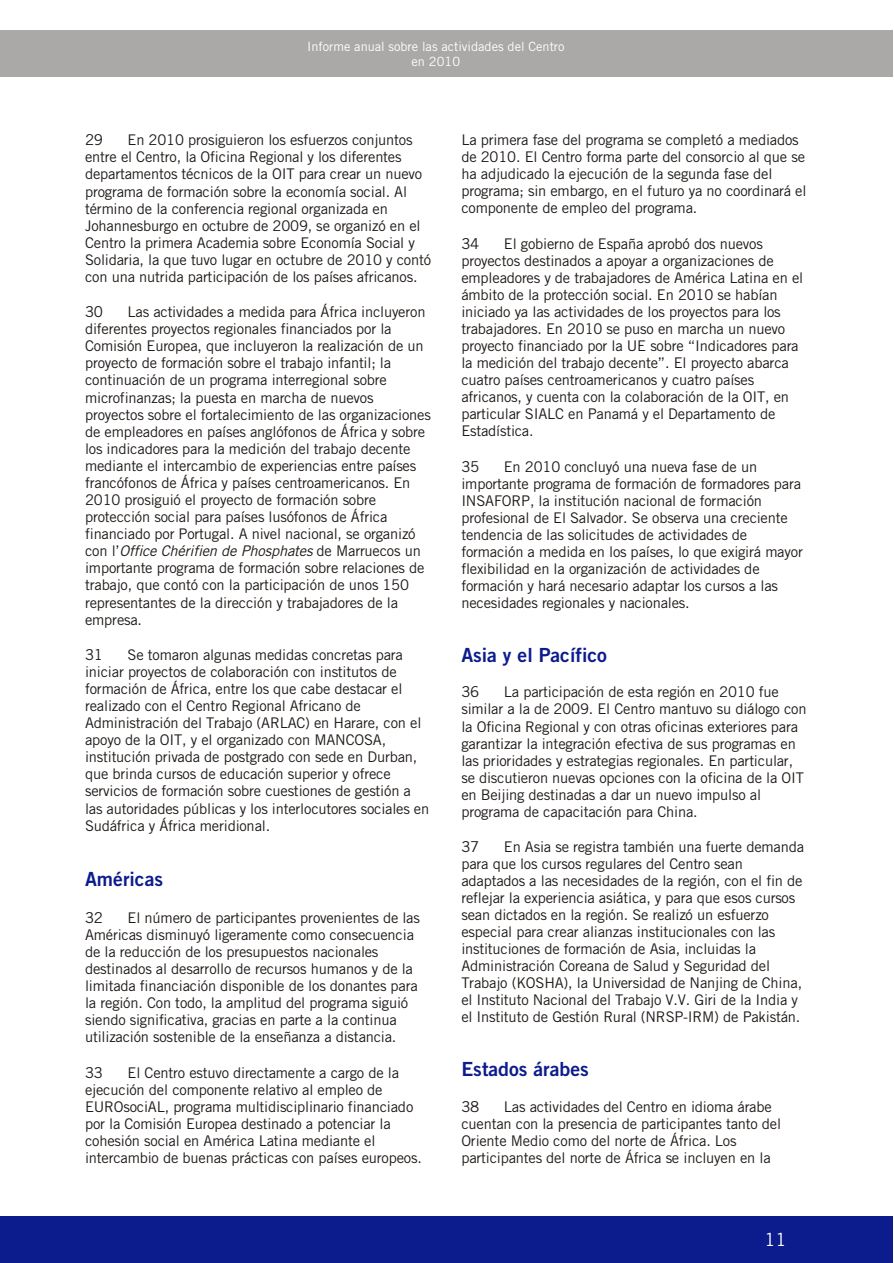
<style>
.page{position:relative;width:894px;height:1263px;background:#fff}
.page>*{position:absolute;margin:0;border:0;box-sizing:border-box;transform-origin:0 0}
.t1{font:19.5px "Trade Gothic Bold Two";color:#0d1c8c}
.t2{font:18px "Trade Gothic";color:#fff}
.t3{font:15px "Trade Gothic";letter-spacing:-.015em;color:#1f1a17}
.t4{font:14.7px/17.1px "Trade Gothic";letter-spacing:-.01em;color:#1f1a17}
.t5{font:12.75px/14.9px "Trade Gothic";color:#fff;text-align:center}
.s1{font-style:italic}
</style>
<div class="page">
<div style="left:0;top:1216px;width:893px;height:47px;background:#0d1c8c"></div>
<div style="left:0;top:30px;width:893px;height:47px;background:#aba8a8"></div>
<p class="t5" style="left:307px;top:40px;width:259px">Informe anual sobre las actividades del Centro en 2010</p>
<p class="t3" style="left:85px;top:134px;width:20px">29</p>
<p class="t4" style="left:85px;top:133px;width:348px;text-indent:43px">En 2010 prosiguieron los esfuerzos conjuntos entre el Centro, la Oficina Regional y los diferentes departamentos técnicos de la OIT para crear un nuevo programa de formación sobre la economía social. Al término de la conferencia regional organizada en Johannesburgo en octubre de 2009, se organizó en el Centro la primera Academia sobre Economía Social y Solidaria, la que tuvo lugar en octubre de 2010 y contó con una nutrida participación de los países africanos.</p>
<p class="t3" style="left:85px;top:305px;width:20px">30</p>
<p class="t4" style="left:85px;top:305px;width:347px;text-indent:43px">Las actividades a medida para África incluyeron diferentes proyectos regionales financiados por la Comisión Europea, que incluyeron la realización de un proyecto de formación sobre el trabajo infantil; la continuación de un programa interregional sobre microfinanzas; la puesta en marcha de nuevos proyectos sobre el fortalecimiento de las organizaciones de empleadores en países anglófonos de África y sobre los indicadores para la medición del trabajo decente mediante el intercambio de experiencias entre países francófonos de África y países centroamericanos. En 2010 prosiguió el proyecto de formación sobre protección social para países lusófonos de África financiado por Portugal. A nivel nacional, se organizó con l’<span class="s1">Office Chérifien de Phosphates</span> de Marruecos un importante programa de formación sobre relaciones de trabajo, que contó con la participación de unos 150 representantes de la dirección y trabajadores de la empresa.</p>
<p class="t3" style="left:85px;top:648px;width:20px">31</p>
<p class="t4" style="left:85px;top:647px;width:346px;text-indent:43px">Se tomaron algunas medidas concretas para iniciar proyectos de colaboración con institutos de formación de África, entre los que cabe destacar el realizado con el Centro Regional Africano de Administración del Trabajo (ARLAC) en Harare, con el apoyo de la OIT, y el organizado con MANCOSA, institución privada de postgrado con sede en Durban, que brinda cursos de educación superior y ofrece servicios de formación sobre cuestiones de gestión a las autoridades públicas y los interlocutores sociales en Sudáfrica y África meridional.</p>
<h1 class="t1" style="left:85px;top:870px;width:80px">Américas</h1>
<p class="t3" style="left:85px;top:911px;width:20px">32</p>
<p class="t4" style="left:85px;top:910px;width:336px;text-indent:43px">El número de participantes provenientes de las Américas disminuyó ligeramente como consecuencia de la reducción de los presupuestos nacionales destinados al desarrollo de recursos humanos y de la limitada financiación disponible de los donantes para la región. Con todo, la amplitud del programa siguió siendo significativa, gracias en parte a la continua utilización sostenible de la enseñanza a distancia.</p>
<p class="t3" style="left:85px;top:1066px;width:20px">33</p>
<p class="t4" style="left:85px;top:1065px;width:338px;text-indent:43px">El Centro estuvo directamente a cargo de la ejecución del componente relativo al empleo de EUROsociAL, programa multidisciplinario financiado por la Comisión Europea destinado a potenciar la cohesión social en América Latina mediante el intercambio de buenas prácticas con países europeos.</p>
<p class="t4" style="left:461px;top:132px;width:347px">La primera fase del programa se completó a mediados de 2010. El Centro forma parte del consorcio al que se ha adjudicado la ejecución de la segunda fase del programa; sin embargo, en el futuro ya no coordinará el componente de empleo del programa.</p>
<p class="t3" style="left:461px;top:237px;width:20px">34</p>
<p class="t4" style="left:461px;top:236px;width:344px;text-indent:43px">El gobierno de España aprobó dos nuevos proyectos destinados a apoyar a organizaciones de empleadores y de trabajadores de América Latina en el ámbito de la protección social. En 2010 se habían iniciado ya las actividades de los proyectos para los trabajadores. En 2010 se puso en marcha un nuevo proyecto financiado por la UE sobre “Indicadores para la medición del trabajo decente”. El proyecto abarca cuatro países centroamericanos y cuatro países africanos, y cuenta con la colaboración de la OIT, en particular SIALC en Panamá y el Departamento de Estadística.</p>
<p class="t3" style="left:461px;top:460px;width:20px">35</p>
<p class="t4" style="left:461px;top:459px;width:343px;text-indent:43px">En 2010 concluyó una nueva fase de un importante programa de formación de formadores para INSAFORP, la institución nacional de formación profesional de El Salvador. Se observa una creciente tendencia de las solicitudes de actividades de formación a medida en los países, lo que exigirá mayor flexibilidad en la organización de actividades de formación y hará necesario adaptar los cursos a las necesidades regionales y nacionales.</p>
<h1 class="t1" style="left:461px;top:646px;width:147px">Asia y el Pacífico</h1>
<p class="t3" style="left:461px;top:686px;width:20px">36</p>
<p class="t4" style="left:461px;top:685px;width:347px;text-indent:43px">La participación de esta región en 2010 fue similar a la de 2009. El Centro mantuvo su diálogo con la Oficina Regional y con otras oficinas exteriores para garantizar la integración efectiva de sus programas en las prioridades y estrategias regionales. En particular, se discutieron nuevas opciones con la oficina de la OIT en Beijing destinadas a dar un nuevo impulso al programa de capacitación para China.</p>
<p class="t3" style="left:461px;top:840px;width:20px">37</p>
<p class="t4" style="left:461px;top:839px;width:344px;text-indent:43px">En Asia se registra también una fuerte demanda para que los cursos regulares del Centro sean adaptados a las necesidades de la región, con el fin de reflejar la experiencia asiática, y para que esos cursos sean dictados en la región. Se realizó un esfuerzo especial para crear alianzas institucionales con las instituciones de formación de Asia, incluidas la Administración Coreana de Salud y Seguridad del Trabajo (KOSHA), la Universidad de Nanjing de China, el Instituto Nacional del Trabajo V.V. Giri de la India y el Instituto de Gestión Rural (NRSP-IRM) de Pakistán.</p>
<h1 class="t1" style="left:461px;top:1061px;width:129px">Estados árabes</h1>
<p class="t3" style="left:461px;top:1100px;width:20px">38</p>
<p class="t4" style="left:461px;top:1099px;width:321px;text-indent:43px">Las actividades del Centro en idioma árabe cuentan con la presencia de participantes tanto del Oriente Medio como del norte de África. Los participantes del norte de África se incluyen en la</p>
<p class="t2" style="left:765px;top:1232px;width:23px">11</p>
</div>
